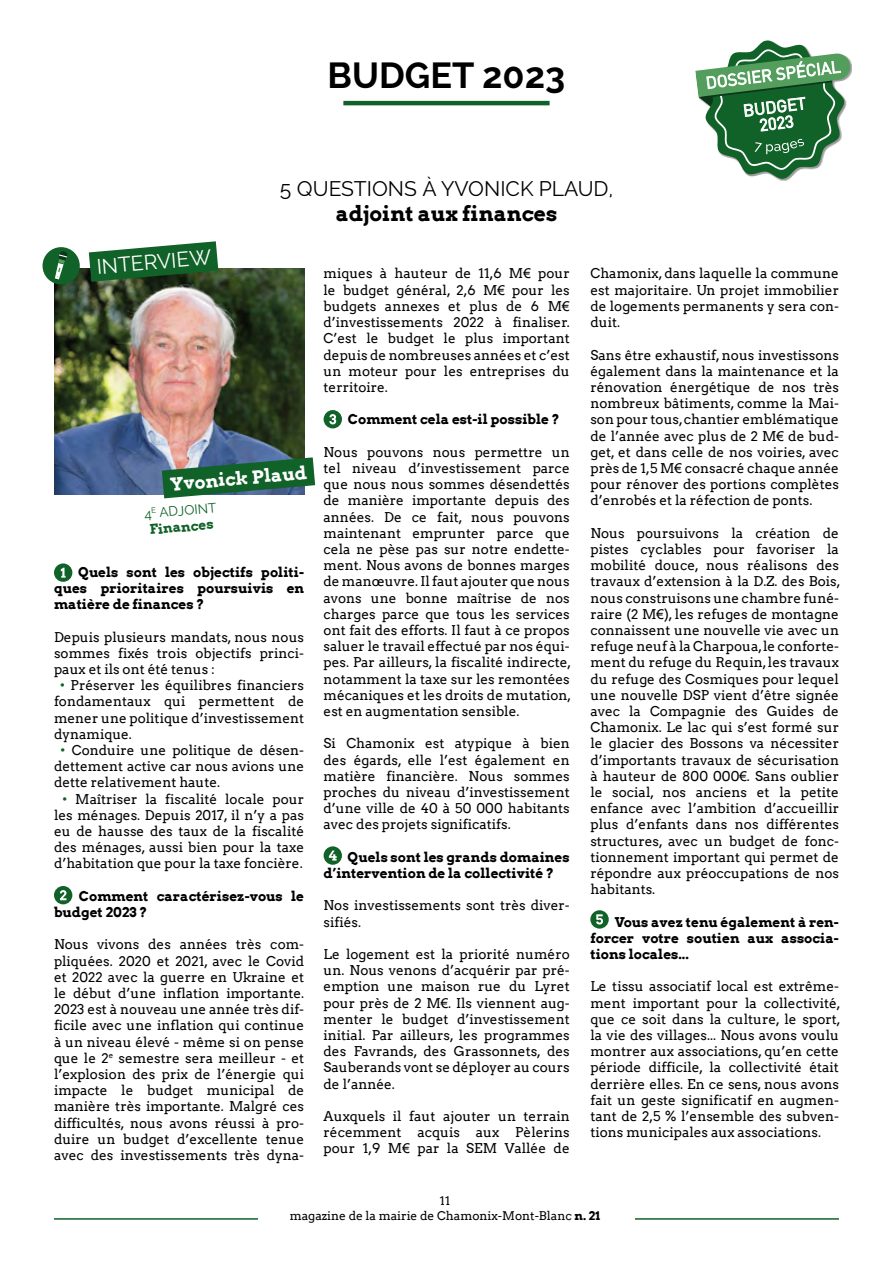
<style>
.page{position:relative;width:893px;height:1263px;background:#fff}
.page>*{position:absolute;margin:0;border:0;box-sizing:border-box;transform-origin:0 0}
.t1{font:700 36px "Raleway";color:#000}
.t2{font:21px "Raleway";color:#000}
.t3{font:700 21px "Arvo";color:#000}
.t4{font:21px "Raleway";color:#fff}
.t5{font:700 18px "Arvo";color:#fff}
.t6{font:16.5px/16.5px "DIN Pro";color:#fff;text-align:center}
.t7{font:13.5px/16.2px "Arvo";color:#000;text-align:justify}
.t8{font:700 13.5px/16.2px "Arvo";color:#000;text-align:justify}
.t9{font:13.5px "Raleway";color:#116229}
.t10{font:700 13.5px "Arvo";color:#116229}
.t11{font:12px/15px "Arvo";color:#000;text-align:center}
.s1{color:#116229}
.s2{font-family:"Arial"}
.s3{font-weight:700}
</style>
<div class="page">
<hr style="left:54px;top:1218px;width:204px;height:2px;background:#116229">
<hr style="left:635px;top:1218px;width:204px;height:2px;background:#116229">
<hr style="left:343px;top:101px;width:207px;height:4px;background:#116229">
<img style="left:54px;top:268px;width:250px;height:226px">
<svg style="left:162px;top:457px;width:153px;height:41px;background:#3b7557"></svg>
<svg style="left:89px;top:241px;width:129px;height:41px;background:#387347"></svg>
<div style="left:43px;top:247px;width:37px;height:37px;background:#116229;border-radius:50%"></div>
<svg style="left:55px;top:251px;width:13px;height:29px"></svg>
<div style="left:54px;top:563px;width:18px;height:19px;background:#116229;border-radius:50%"></div>
<svg style="left:61px;top:568px;width:5px;height:10px"></svg>
<div style="left:54px;top:886px;width:18px;height:18px;background:#116229;border-radius:50%"></div>
<svg style="left:60px;top:890px;width:6px;height:10px"></svg>
<div style="left:324px;top:410px;width:18px;height:18px;background:#116229;border-radius:50%"></div>
<svg style="left:329px;top:414px;width:7px;height:10px"></svg>
<svg style="left:324px;top:846px;width:18px;height:19px"></svg>
<svg style="left:329px;top:850px;width:8px;height:10px"></svg>
<svg style="left:590px;top:910px;width:19px;height:19px"></svg>
<svg style="left:596px;top:914px;width:7px;height:10px"></svg>
<svg style="left:695px;top:40px;width:156px;height:140px"></svg>
<h1 class="t1" style="left:328px;top:55px;width:239px">BUDGET 2023</h1>
<h2 class="t2" style="left:280px;top:177px;width:334px">5 QUESTIONS À YVONICK PLAUD,</h2>
<h2 class="t3" style="left:336px;top:201px;width:223px">adjoint aux finances</h2>
<p class="t6" style="left:742px;top:101px;width:65px;rotate:-7deg">BUDGET<br>2023</p>
<h2 class="t4" style="left:96px;top:255px;width:116px;rotate:-5deg">INTERVIEW</h2>
<h3 class="t5" style="left:169px;top:473px;width:139px;rotate:-5deg">Yvonick Plaud</h3>
<p class="t9" style="left:144px;top:506px;width:74px;rotate:-5deg">4<sup>E</sup> ADJOINT</p>
<p class="t10" style="left:149px;top:521px;width:66px;rotate:-5deg">Finances</p>
<p class="t8" style="left:54px;top:564px;width:252px;text-indent:24px">Quels sont les objectifs politi&shy;ques prioritaires poursuivis en matière de finances ?</p>
<p class="t7" style="left:54px;top:628px;width:252px">Depuis plusieurs mandats, nous nous sommes fixés trois objectifs princi&shy;paux et ils ont été tenus :</p>
<p class="t7" style="left:54px;top:677px;width:252px;text-indent:6px"><span class="s1">•</span> Préserver les équilibres financiers fondamentaux qui permettent de mener une politique d’investissement dynamique.</p>
<p class="t7" style="left:54px;top:742px;width:252px;text-indent:6px"><span class="s1">•</span> Conduire une politique de désen&shy;dettement active car nous avions une dette relativement haute.</p>
<p class="t7" style="left:54px;top:790px;width:252px;text-align:center"><span class="s1">•</span> Maîtriser la fiscalité locale pour les ménages. Depuis 2017, il n’y a pas eu de hausse des taux de la fiscalité des ménages, aussi bien pour la taxe d’habitation que pour la taxe foncière.</p>
<p class="t8" style="left:54px;top:888px;width:252px;text-indent:25px">Comment caractérisez-vous le budget 2023 ?</p>
<p class="t7" style="left:54px;top:936px;width:252px">Nous vivons des années très com&shy;pliquées. 2020 et 2021, avec le Covid et 2022 avec la guerre en Ukraine et le début d’une inflation importante.<br>2023 est à nouveau une année très dif&shy;ficile avec une inflation qui continue à un niveau élevé - même si on pense que le 2<sup>e</sup> semestre sera meilleur - et l’explosion des prix de l’énergie qui impacte le budget municipal de manière très importante. Malgré ces difficultés, nous avons réussi à pro&shy;duire un budget d’excellente tenue avec des investissements très dyna-</p>
<p class="t7" style="left:324px;top:266px;width:248px">miques à hauteur de 11,6 M<span class="s2">€</span> pour le budget général, 2,6 M<span class="s2">€</span> pour les budgets annexes et plus de 6 M<span class="s2">€ </span>d’investissements 2022 à finaliser.<br>C’est le budget le plus important depuis de nombreuses années et c’est un moteur pour les entreprises du territoire.</p>
<p class="t8" style="left:348px;top:411px;width:213px">Comment cela est-il possible ?</p>
<p class="t7" style="left:324px;top:444px;width:249px">Nous pouvons nous permettre un tel niveau d’investissement parce que nous nous sommes désendettés de manière importante depuis des années. De ce fait, nous pouvons maintenant emprunter parce que cela ne pèse pas sur notre endette&shy;ment. Nous avons de bonnes marges de manoeuvre. Il faut ajouter que nous avons une bonne maîtrise de nos charges parce que tous les services ont fait des efforts. Il faut à ce propos saluer le travail effectué par nos équi&shy;pes. Par ailleurs, la fiscalité indirecte, notamment la taxe sur les remontées mécaniques et les droits de mutation, est en augmentation sensible.</p>
<p class="t7" style="left:324px;top:735px;width:248px">Si Chamonix est atypique à bien des égards, elle l’est également en matière financière. Nous sommes proches du niveau d’investissement d’une ville de 40 à 50 000 habitants avec des projets significatifs.</p>
<p class="t8" style="left:324px;top:849px;width:248px;text-indent:24px">Quels sont les grands domaines d’intervention de la collectivité ?</p>
<p class="t7" style="left:324px;top:897px;width:248px">Nos investissements sont très diver&shy;sifiés.</p>
<p class="t7" style="left:324px;top:946px;width:248px">Le logement est la priorité numéro un. Nous venons d’acquérir par pré&shy;emption une maison rue du Lyret pour près de 2 M<span class="s2">€</span>. Ils viennent aug&shy;menter le budget d’investissement initial. Par ailleurs, les programmes des Favrands, des Grassonnets, des Sauberands vont se déployer au cours de l’année.</p>
<p class="t7" style="left:324px;top:1108px;width:248px">Auxquels il faut ajouter un terrain récemment acquis aux Pèlerins pour 1,9 M<span class="s2">€</span> par la SEM Vallée de</p>
<p class="t7" style="left:590px;top:266px;width:250px">Chamonix, dans laquelle la commune est majoritaire. Un projet immobilier de logements permanents y sera con&shy;duit.</p>
<p class="t7" style="left:590px;top:347px;width:250px">Sans être exhaustif, nous investissons également dans la maintenance et la rénovation énergétique de nos très nombreux bâtiments, comme la Mai&shy;son pour tous, chantier emblématique de l’année avec plus de 2 M<span class="s2">€</span> de bud&shy;get, et dans celle de nos voiries, avec près de 1,5 M<span class="s2">€</span> consacré chaque année pour rénover des portions complètes d’enrobés et la réfection de ponts.</p>
<p class="t7" style="left:590px;top:525px;width:252px">Nous poursuivons la création de pistes cyclables pour favoriser la mobilité douce, nous réalisons des travaux d’extension à la D.Z. des Bois, nous construisons une chambre funé&shy;raire (2 M<span class="s2">€</span>), les refuges de montagne connaissent une nouvelle vie avec un refuge neuf à la Charpoua, le conforte&shy;ment du refuge du Requin, les travaux du refuge des Cosmiques pour lequel une nouvelle DSP vient d’être signée avec la Compagnie des Guides de Chamonix. Le lac qui s’est formé sur le glacier des Bossons va nécessiter d’importants travaux de sécurisation à hauteur de 800 000<span class="s2">€</span>. Sans oublier le social, nos anciens et la petite enfance avec l’ambition d’accueillir plus d’enfants dans nos différentes structures, avec un budget de fonc&shy;tionnement important qui permet de répondre aux préoccupations de nos habitants.</p>
<p class="t8" style="left:590px;top:913px;width:250px;text-indent:24px">Vous avez tenu également à ren&shy;forcer votre soutien aux associa&shy;tions locales...</p>
<p class="t7" style="left:590px;top:978px;width:252px">Le tissu associatif local est extrême&shy;ment important pour la collectivité, que ce soit dans la culture, le sport, la vie des villages... Nous avons voulu montrer aux associations, qu’en cette période difficile, la collectivité était derrière elles. En ce sens, nous avons fait un geste significatif en augmen&shy;tant de 2,5 % l’ensemble des subven&shy;tions municipales aux associations.</p>
<p class="t11" style="left:290px;top:1193px;width:312px">11<br>magazine de la mairie de Chamonix-Mont-Blanc <span class="s3">n. 21</span></p>
</div>
